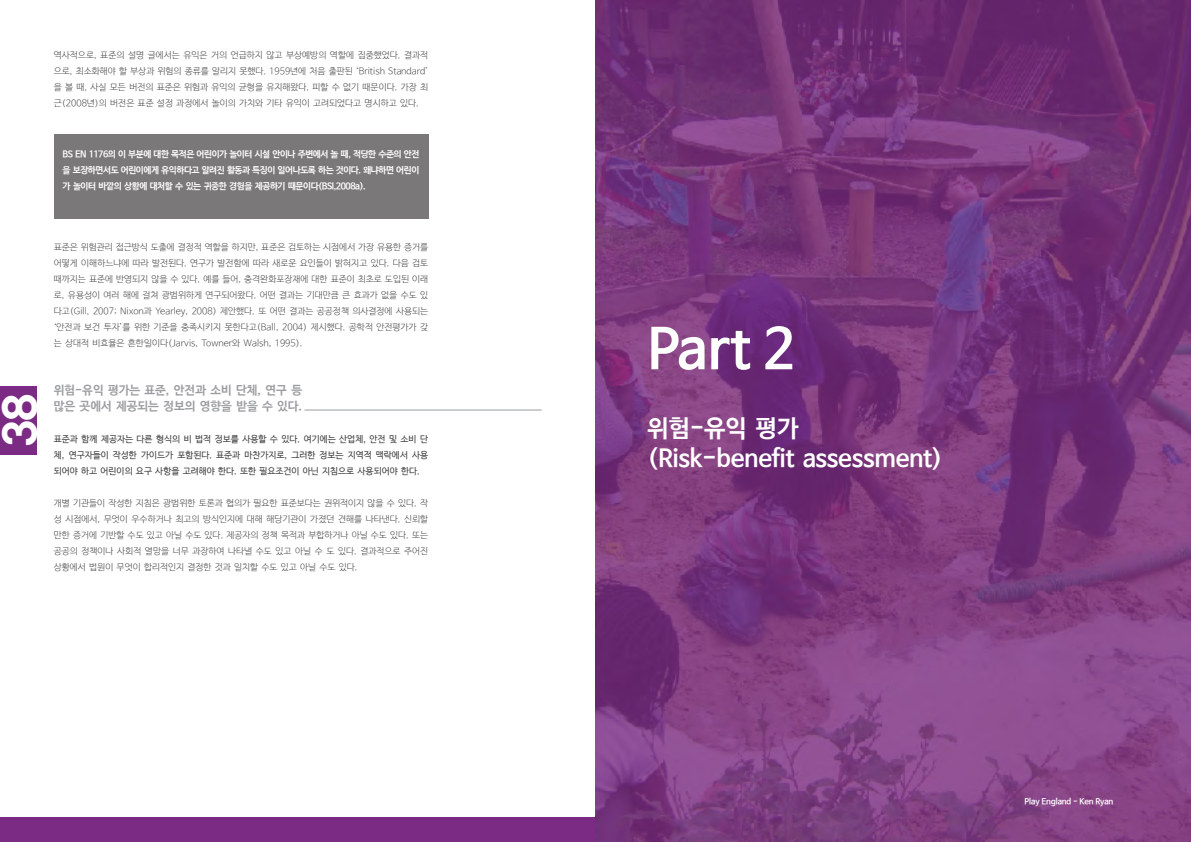
<style>
.page{position:relative;width:1191px;height:842px;background:#fff}
.page>*{position:absolute;margin:0;border:0;box-sizing:border-box;transform-origin:0 0}
.장{font:700 55px "Nanum Barun Gothic";color:#fff}
.t1{font:45px "YDIYGO360";color:#fff}
.장-2{font:700 24px "Nanum Barun Gothic";color:#fff}
.단락2_그레이__제목{font:700 12px "Nanum Barun Gothic";color:#9b9da0}
.새스타일{font:300 9px/16px "Nanum Barun Gothic";color:#3e3e3f;text-align:justify}
.박스_내용{font:700 9px/16px "Nanum Barun Gothic";letter-spacing:-.05em;color:#fff;text-align:justify}
.새스타일-2{font:9px/16px "Nanum Barun Gothic";color:#3e3e3f;text-align:justify}
.단락2_그레이__내용{font:700 8px "Nanum Barun Gothic";color:#fff}
</style>
<div class="page">
<div style="left:0;top:818px;width:1191px;height:24px;background:#7b2b83"></div>
<div style="left:0;top:387px;width:36px;height:68px;background:#7b2b83"></div>
<div style="left:54px;top:134px;width:374px;height:84px;background:#7b7879"></div>
<hr style="left:304px;top:409px;width:237px;height:1px;background:#9b9da0">
<svg style="left:595px;top:0;width:596px;height:842px;background:#79397d"></svg>
<p class="새스타일" style="left:54px;top:47px;width:376px">역사적으로, 표준의 설명 글에서는 유익은 거의 언급하지 않고 부상예방의 역할에 집중했었다. 결과적 으로, 최소화해야 할 부상과 위험의 종류를 알리지 못했다. 1959년에 처음 출판된 ‘British Standard’ 을 볼 때, 사실 모든 버전의 표준은 위험과 유익의 균형을 유지해왔다. 피할 수 없기 때문이다. 가장 최 근(2008년)의 버전은 표준 설정 과정에서 놀이의 가치와 기타 유익이 고려되었다고 명시하고 있다.</p>
<p class="박스_내용" style="left:63px;top:147px;width:358px">BS EN 1176의 이 부분에 대한 목적은 어린이가 놀이터 시설 안이나 주변에서 놀 때, 적당한 수준의 안전 을 보장하면서도 어린이에게 유익하다고 알려진 활동과 특징이 일어나도록 하는 것이다. 왜냐하면 어린이 가 놀이터 바깥의 상황에 대처할 수 있는 귀중한 경험을 제공하기 때문이다(BSI,2008a).</p>
<p class="t1" style="left:-7px;top:446px;width:52px;rotate:-90deg">38</p>
<p class="새스타일" style="left:54px;top:240px;width:376px">표준은 위험관리 접근방식 도출에 결정적 역할을 하지만, 표준은 검토하는 시점에서 가장 유용한 증거를 어떻게 이해하느냐에 따라 발전된다. 연구가 발전함에 따라 새로운 요인들이 밝혀지고 있다. 다음 검토 때까지는 표준에 반영되지 않을 수 있다. 예를 들어, 충격완화포장재에 대한 표준이 최초로 도입된 이래 로, 유용성이 여러 해에 걸쳐 광범위하게 연구되어왔다. 어떤 결과는 기대만큼 큰 효과가 없을 수도 있 다고(Gill, 2007; Nixon과 Yearley, 2008) 제안했다. 또 어떤 결과는 공공정책 의사결정에 사용되는 ‘안전과 보건 투자’를 위한 기준을 충족시키지 못한다고(Ball, 2004) 제시했다. 공학적 안전평가가 갖 는 상대적 비효율은 흔한일이다(Jarvis, Towner와 Walsh, 1995).</p>
<p class="단락2_그레이__제목" style="left:54px;top:384px;width:250px">위험-유익 평가는 표준, 안전과 소비 단체, 연구 등</p>
<p class="단락2_그레이__제목" style="left:54px;top:400px;width:250px">많은 곳에서 제공되는 정보의 영향을 받을 수 있다.</p>
<p class="새스타일-2" style="left:54px;top:432px;width:376px">표준과 함께 제공자는 다른 형식의 비 법적 정보를 사용할 수 있다. 여기에는 산업체, 안전 및 소비 단 체, 연구자들이 작성한 가이드가 포함된다. 표준과 마찬가지로, 그러한 정보는 지역적 맥락에서 사용 되어야 하고 어린이의 요구 사항을 고려해야 한다. 또한 필요조건이 아닌 지침으로 사용되어야 한다.</p>
<p class="새스타일" style="left:54px;top:496px;width:376px">개별 기관들이 작성한 지침은 광범위한 토론과 협의가 필요한 표준보다는 권위적이지 않을 수 있다. 작 성 시점에서, 무엇이 우수하거나 최고의 방식인지에 대해 해당기관이 가졌던 견해를 나타낸다. 신뢰할 만한 증거에 기반할 수도 있고 아닐 수도 있다. 제공자의 정책 목적과 부합하거나 아닐 수도 있다. 또는 공공의 정책이나 사회적 열망을 너무 과장하여 나타낼 수도 있고 아닐 수 도 있다. 결과적으로 주어진 상황에서 법원이 무엇이 합리적인지 결정한 것과 일치할 수도 있고 아닐 수도 있다.</p>
<p class="장" style="left:647px;top:321px;width:149px">Part 2</p>
<p class="장-2" style="left:647px;top:416px;width:153px">위험-유익 평가</p>
<p class="장-2" style="left:647px;top:446px;width:297px">(Risk-benefit assessment)</p>
<p class="단락2_그레이__내용" style="left:1024px;top:797px;width:90px">Play England - Ken Ryan</p>
</div>
